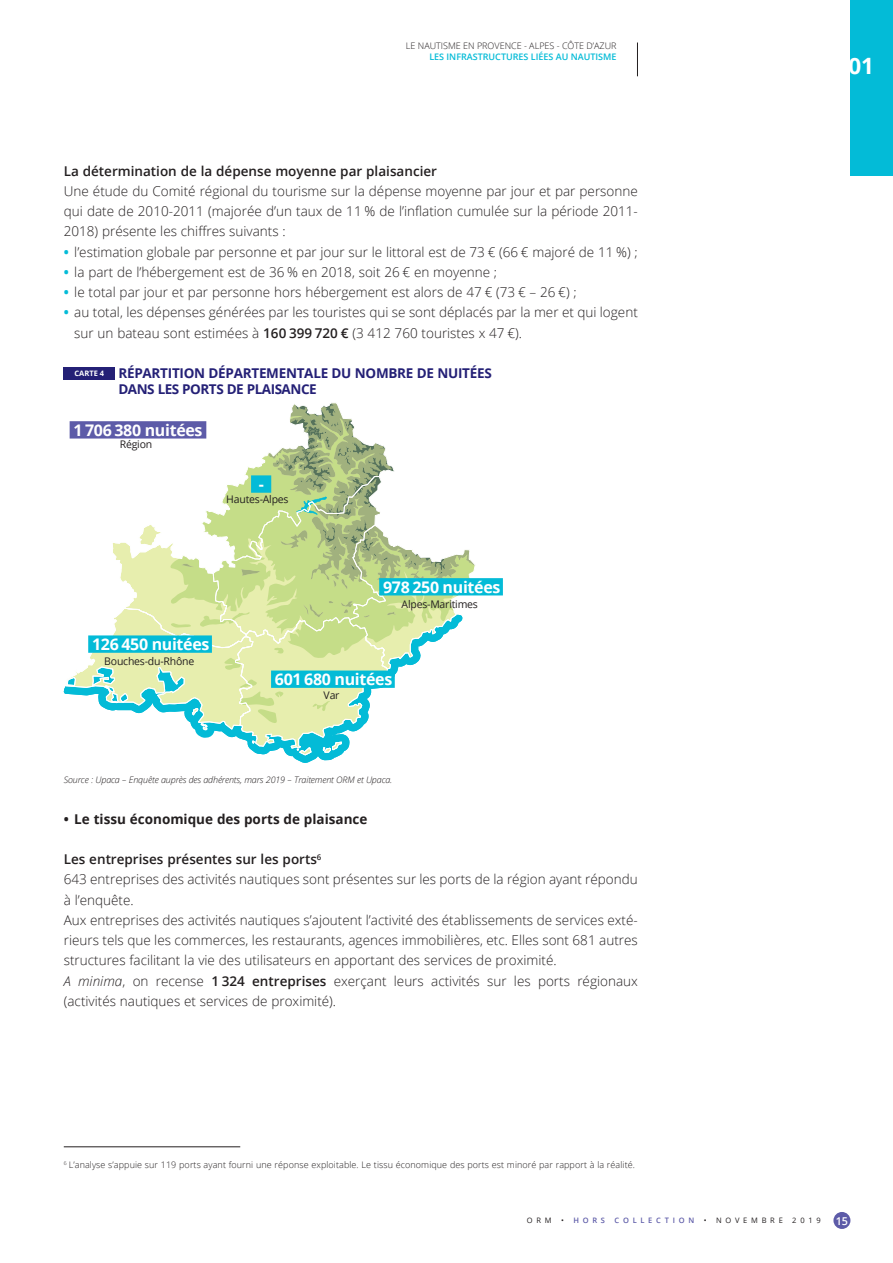
<style>
.page{position:relative;width:893px;height:1263px;background:#fff}
.page>*{position:absolute;margin:0;border:0;box-sizing:border-box;transform-origin:0 0}
.t1{font:700 22.5px "Open Sans";color:#fff}
.t2{font:700 16.05px "Open Sans";letter-spacing:-.02em;color:#fff}
.t3{font:300 13.5px/20.2px "Open Sans";color:#231f20}
.t4{font:700 13.5px/16.2px "Open Sans";letter-spacing:-.02em;color:#242076}
.t5{font:600 13.5px "Open Sans";color:#231f20}
.t6{font:700 13.5px "Open Sans";color:#231f20}
.t7{font:600 10.8px "Open Sans";color:#fff}
.t8{font:10.5px "Open Sans";letter-spacing:-.02em;color:#231f20}
.t9{font:300 9px "Open Sans";letter-spacing:.01em;color:#231f20}
.t10{font:italic 300 9px "Open Sans";letter-spacing:-.015em;color:#231f20}
.t11{font:600 9px "Open Sans";color:#03bbd7}
.t12{font:7.5px "Open Sans";letter-spacing:.5em;color:#231f20}
.t13{font:600 7.5px "Open Sans";letter-spacing:.5em;color:#5d5ba8}
.s1{font-weight:700;color:#03bbd7}
.s2{font-weight:600}
.s3{font-size:7.5px;color:#fff}
.s4{font-style:italic}
.s5{font-weight:400;color:#231f20}
</style>
<div class="page">
<div style="left:833px;top:1212px;width:17px;height:17px;background:#5d5ba8;border-radius:50%"></div>
<div style="left:850px;top:0;width:43px;height:176px;background:#03bbd7"></div>
<div style="left:64px;top:367px;width:51px;height:13px;background:#242076"></div>
<svg style="left:64px;top:687px;width:277px;height:76px"></svg>
<svg style="left:65px;top:403px;width:411px;height:352px"></svg>
<div style="left:88px;top:635px;width:124px;height:18px;background:#03bbd7"></div>
<div style="left:271px;top:670px;width:124px;height:18px;background:#03bbd7"></div>
<div style="left:251px;top:475px;width:20px;height:18px;background:#03bbd7"></div>
<div style="left:70px;top:421px;width:136px;height:17px;background:#5d5ba8"></div>
<div style="left:379px;top:578px;width:124px;height:17px;background:#03bbd7"></div>
<hr style="left:637px;top:43px;width:1px;height:33px;background:#231f20">
<hr style="left:64px;top:1146px;width:176px;height:1px;background:#231f20">
<p class="t9" style="left:406px;top:40px;width:212px">LE NAUTISME EN PROVENCE - ALPES - CÔTE D’AZUR</p>
<p class="t11" style="left:429px;top:51px;width:189px">LES INFRASTRUCTURES LIÉES AU NAUTISME</p>
<p class="t5" style="left:64px;top:161px;width:375px">La détermination de la dépense moyenne par plaisancier</p>
<p class="t3" style="left:64px;top:180px;width:576px;text-align:justify">Une étude du Comité régional du tourisme sur la dépense moyenne par jour et par personne qui date de 2010-2011 (majorée d’un taux de 11 % de l’inflation cumulée sur la période 2011- 2018) présente les chiffres suivants :</p>
<p class="t3" style="left:64px;top:241px;width:576px"><span class="s1">•</span> l’estimation globale par personne et par jour sur le littoral est de 73 € (66 € majoré de 11 %) ;</p>
<p class="t3" style="left:64px;top:261px;width:435px"><span class="s1">•</span> la part de l’hébergement est de 36 % en 2018, soit 26 € en moyenne ;</p>
<p class="t3" style="left:64px;top:282px;width:514px"><span class="s1">•</span> le total par jour et par personne hors hébergement est alors de 47 € (73 € – 26 €) ;</p>
<p class="t3" style="left:74px;top:302px;width:565px;text-indent:-11px"><span class="s1">•</span> au total, les dépenses générées par les touristes qui se sont déplacés par la mer et qui logent sur un bateau sont estimées à <span class="s2">160 399 720 €</span> (3 412 760 touristes x 47 €).</p>
<p class="t4" style="left:118px;top:365px;width:375px;text-indent:-44px"><span class="s3">CARTE 4</span> RÉPARTITION DÉPARTEMENTALE DU NOMBRE DE NUITÉES<br>DANS LES PORTS DE PLAISANCE</p>
<p class="t2" style="left:73px;top:419px;width:131px">1 706 380 nuitées</p>
<p class="t8" style="left:120px;top:437px;width:34px">Région</p>
<p class="t2" style="left:259px;top:473px;width:7px">-</p>
<p class="t8" style="left:226px;top:492px;width:64px">Hautes-Alpes</p>
<p class="t2" style="left:92px;top:633px;width:119px">126 450 nuitées</p>
<p class="t8" style="left:104px;top:654px;width:92px">Bouches-du-Rhône</p>
<p class="t2" style="left:383px;top:576px;width:119px">978 250 nuitées</p>
<p class="t8" style="left:402px;top:596px;width:78px">Alpes-Maritimes</p>
<p class="t2" style="left:275px;top:668px;width:119px">601 680 nuitées</p>
<p class="t8" style="left:324px;top:687px;width:17px">Var</p>
<p class="t10" style="left:64px;top:774px;width:330px">Source : Upaca – Enquête auprès des adhérents, mars 2019 – Traitement ORM et Upaca.</p>
<p class="t6" style="left:64px;top:809px;width:305px">• Le tissu économique des ports de plaisance</p>
<p class="t3" style="left:64px;top:849px;width:576px"><span class="s2">Les entreprises présentes sur les ports</span><sup>6<br></sup>643 entreprises des activités nautiques sont présentes sur les ports de la région ayant répondu à l’enquête.<br>Aux entreprises des activités nautiques s’ajoutent l’activité des établissements de services exté&shy;rieurs tels que les commerces, les restaurants, agences immobilières, etc. Elles sont 681 autres structures facilitant la vie des utilisateurs en apportant des services de proximité.<br><span class="s4">A minima</span>, on recense <span class="s2">1 324 entreprises</span> exerçant leurs activités sur les ports régionaux (activités nautiques et services de proximité).</p>
<p class="t9" style="left:64px;top:1158px;width:573px"><sup>6</sup> L’analyse s’appuie sur 119 ports ayant fourni une réponse exploitable. Le tissu économique des ports est minoré par rapport à la réalité.</p>
<h1 class="t1" style="left:848px;top:50px;width:27px">01</h1>
<p class="t12" style="left:527px;top:1215px;width:26px">ORM</p>
<p class="t13" style="left:561px;top:1215px;width:45px"><span class="s5">•</span> HORS</p>
<p class="t13" style="left:614px;top:1215px;width:81px">COLLECTION</p>
<p class="t12" style="left:704px;top:1215px;width:81px">• NOVEMBRE</p>
<p class="t12" style="left:792px;top:1215px;width:30px">2019</p>
<p class="t7" style="left:836px;top:1213px;width:14px">15</p>
</div>
